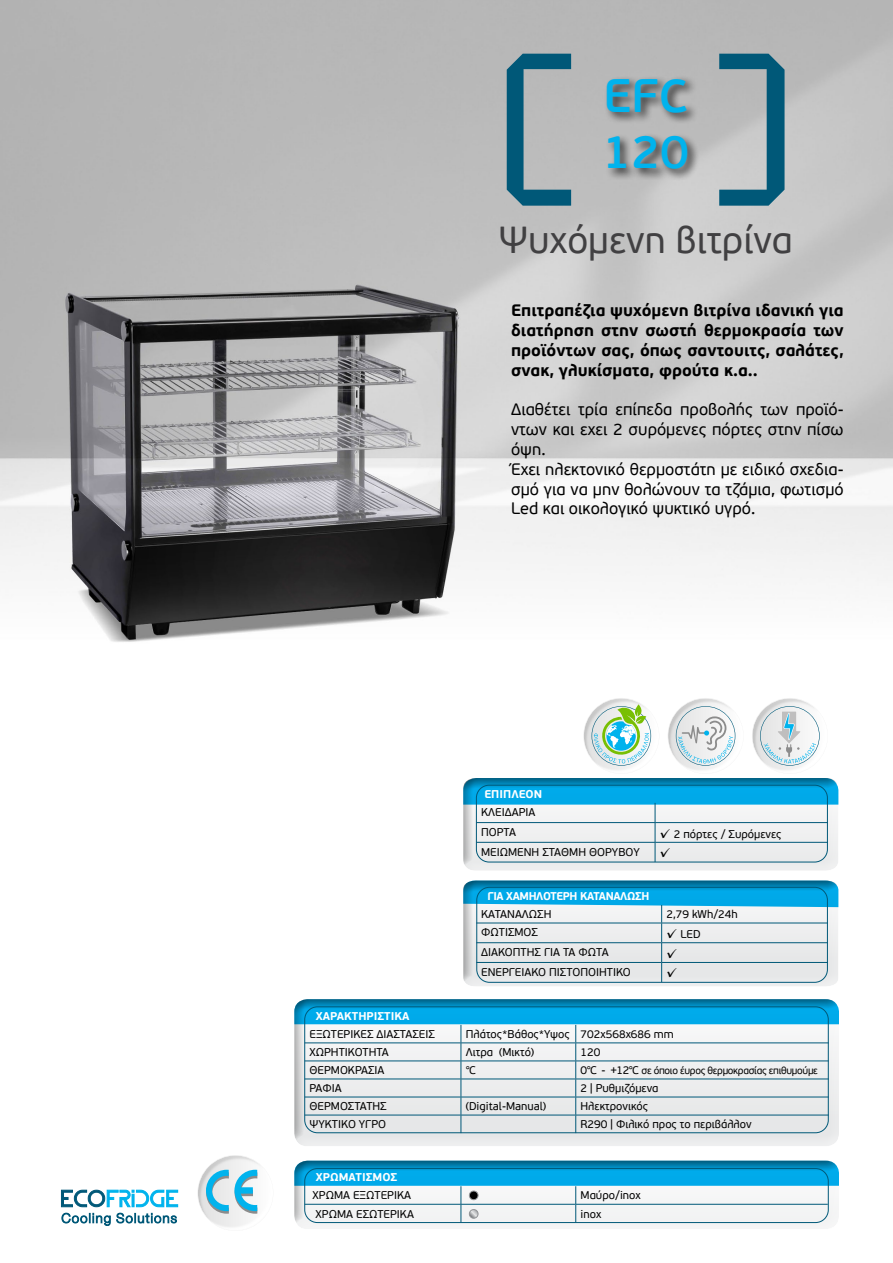
<style>
.page{position:relative;width:893px;height:1263px;background:#fff}
.page>*{position:absolute;margin:0;border:0;box-sizing:border-box;transform-origin:0 0}
.t1{font:600 46.8px/56.1px "PF Beau Sans Pro";color:#00b3ed}
.t2{font:37.5px "PF Beau Sans Pro";color:#414042}
.t3{font:16.5px/19.8px "PF Beau Sans Pro";color:#000}
.t4{font:700 16.5px/19.8px "PF Beau Sans Pro";color:#000;text-align:justify}
.t5{font:13.5px "PF Beau Sans Pro";color:#000}
.t6{font:11.25px/19.6px "PF Beau Sans Pro";color:#000}
.t7{font:700 11.25px "PF Beau Sans Pro";color:#fff}
.t8{font:700 11.25px "PF Beau Sans Pro";letter-spacing:-.03em;color:#fff}
.t9{font:10.2px "PF Beau Sans Pro";letter-spacing:-.03em;color:#000}
.s1{font-size:13.5px}
.s2{font-size:11.25px}
</style>
<div class="page">
<img style="left:0;top:0;width:893px;height:1192px">
<div style="left:283px;top:988px;width:562px;height:159px;background:#000;opacity:.75"></div>
<div style="left:289px;top:1161px;width:561px;height:69px;background:#fff"></div>
<div style="left:283px;top:1149px;width:562px;height:80px;background:#000;opacity:.75"></div>
<svg style="left:294px;top:999px;width:545px;height:134px"></svg>
<hr style="left:305px;top:1042px;width:156px;height:1px;background:#005878">
<hr style="left:461px;top:1042px;width:115px;height:1px;background:#005878">
<hr style="left:576px;top:1042px;width:253px;height:1px;background:#005878">
<hr style="left:305px;top:1061px;width:156px;height:1px;background:#005878">
<hr style="left:461px;top:1061px;width:115px;height:1px;background:#005878">
<hr style="left:576px;top:1061px;width:253px;height:1px;background:#005878">
<hr style="left:305px;top:1079px;width:156px;height:1px;background:#005878">
<hr style="left:461px;top:1079px;width:115px;height:1px;background:#005878">
<hr style="left:576px;top:1079px;width:253px;height:1px;background:#005878">
<hr style="left:305px;top:1097px;width:156px;height:1px;background:#005878">
<hr style="left:461px;top:1097px;width:115px;height:1px;background:#005878">
<hr style="left:576px;top:1097px;width:253px;height:1px;background:#005878">
<hr style="left:305px;top:1115px;width:156px;height:1px;background:#005878">
<hr style="left:461px;top:1115px;width:115px;height:1px;background:#005878">
<hr style="left:576px;top:1115px;width:253px;height:1px;background:#005878">
<div style="left:452px;top:767px;width:393px;height:104px;background:#fff"></div>
<div style="left:452px;top:869px;width:393px;height:119px;background:#fff"></div>
<svg style="left:463px;top:880px;width:375px;height:106px"></svg>
<hr style="left:476px;top:923px;width:186px;height:1px;background:#005878">
<hr style="left:662px;top:923px;width:166px;height:1px;background:#005878">
<hr style="left:476px;top:942px;width:186px;height:1px;background:#005878">
<hr style="left:662px;top:942px;width:166px;height:1px;background:#005878">
<hr style="left:476px;top:962px;width:186px;height:1px;background:#005878">
<hr style="left:662px;top:962px;width:166px;height:1px;background:#005878">
<svg style="left:294px;top:1161px;width:545px;height:61px"></svg>
<div style="left:469px;top:1209px;width:9px;height:9px;border:1px solid #939598;border-radius:50%"></div>
<svg style="left:507px;top:54px;width:64px;height:152px;background:#7294a0"></svg>
<svg style="left:719px;top:54px;width:65px;height:152px;background:#7698a5"></svg>
<div style="left:603px;top:75px;width:96px;height:106px;background:#000;opacity:.75"></div>
<svg style="left:463px;top:698px;width:375px;height:172px"></svg>
<svg style="left:197px;top:1155px;width:76px;height:72px"></svg>
<svg style="left:61px;top:1190px;width:117px;height:17px"></svg>
<svg style="left:62px;top:1213px;width:48px;height:12px"></svg>
<svg style="left:117px;top:1213px;width:60px;height:10px"></svg>
<h1 class="t1" style="left:602px;top:69px;width:88px">EFC<br>120</h1>
<h2 class="t2" style="left:498px;top:218px;width:296px">Ψυχόμενη βιτρίνα</h2>
<h3 class="t4" style="left:511px;top:301px;width:334px">Επιτραπέζια ψυχόμενη βιτρίνα ιδανική για διατήρηση στην σωστή θερμοκρασία των προϊόντων σας, όπως σαντουιτς, σαλάτες, σνακ, γλυκίσματα, φρούτα κ.α..</h3>
<h3 class="t3" style="left:511px;top:400px;width:334px">Διαθέτει τρία επίπεδα προβολής των προϊό&shy;ντων και εχει 2 συρόμενες πόρτες στην πίσω όψη.<br>Έχει ηλεκτονικό θερμοστάτη με ειδικό σχεδια&shy;σμό για να μην θολώνουν τα τζάμια, φωτισμό Led και οικολογικό ψυκτικό υγρό.</h3>
<p class="t7" style="left:484px;top:787px;width:59px">ΕΠΙΠΛΕΟΝ</p>
<p class="t6" style="left:481px;top:803px;width:56px">ΚΛΕΙΔΑΡΙΑ<br>ΠΟΡΤΑ</p>
<p class="t6" style="left:660px;top:824px;width:123px"><span class="s1">✓</span> 2 πόρτες / Συρόμενες</p>
<p class="t6" style="left:481px;top:842px;width:160px">ΜΕΙΩΜΕΝΗ ΣΤΑΘΜΗ ΘΟΡΥΒΟΥ</p>
<p class="t5" style="left:660px;top:845px;width:12px">✓</p>
<p class="t8" style="left:487px;top:889px;width:164px">ΓΙΑ ΧΑΜΗΛΟΤΕΡΗ ΚΑΤΑΝΑΛΩΣΗ</p>
<p class="t6" style="left:481px;top:905px;width:72px">ΚΑΤΑΝΑΛΩΣΗ</p>
<p class="t6" style="left:666px;top:905px;width:73px">2,79 kWh/24h</p>
<p class="t6" style="left:481px;top:923px;width:58px">ΦΩΤΙΣΜΟΣ</p>
<p class="t6" style="left:666px;top:924px;width:36px"><span class="s1">✓</span> LED</p>
<p class="t6" style="left:481px;top:942px;width:129px">ΔΙΑΚΟΠΤΗΣ ΓΙΑ ΤΑ ΦΩΤΑ</p>
<p class="t5" style="left:666px;top:945px;width:12px">✓</p>
<p class="t6" style="left:481px;top:962px;width:151px">ΕΝΕΡΓΕΙΑΚΟ ΠΙΣΤΟΠΟΙΗΤΙΚΟ</p>
<p class="t5" style="left:666px;top:965px;width:12px">✓</p>
<p class="t7" style="left:316px;top:1009px;width:95px">ΧΑΡΑΚΤΗΡΙΣΤΙΚΑ</p>
<p class="t6" style="left:309px;top:1025px;width:127px">ΕΞΩΤΕΡΙΚΕΣ ΔΙΑΣΤΑΣΕΙΣ</p>
<p class="t6" style="left:466px;top:1025px;width:210px">Πλάτος*Βάθος*Υψος 702x568x686 mm</p>
<p class="t6" style="left:310px;top:1043px;width:81px">ΧΩΡΗΤΙΚΟΤΗΤΑ</p>
<p class="t6" style="left:466px;top:1043px;width:70px">Λιτρα (Μικτό)</p>
<p class="t6" style="left:581px;top:1043px;width:21px">120</p>
<p class="t6" style="left:310px;top:1061px;width:77px">ΘΕΡΜΟΚΡΑΣΙΑ</p>
<p class="t6" style="left:466px;top:1061px;width:12px">℃</p>
<p class="t9" style="left:581px;top:1065px;width:239px"><span class="s2">0℃ - +12℃</span> σε όποιο έυρος θερμοκρασίας επιθυμούμε</p>
<p class="t6" style="left:309px;top:1079px;width:34px">ΡΑΦΙΑ</p>
<p class="t6" style="left:581px;top:1079px;width:80px">2 | Ρυθμιζόμενα</p>
<p class="t6" style="left:309px;top:1097px;width:79px">ΘΕΡΜΟΣΤΑΤΗΣ</p>
<p class="t6" style="left:466px;top:1097px;width:82px">(Digital-Manual)</p>
<p class="t6" style="left:581px;top:1097px;width:69px">Ηλεκτρονικός</p>
<p class="t6" style="left:310px;top:1115px;width:78px">ΨΥΚΤΙΚΟ ΥΓΡO</p>
<p class="t6" style="left:581px;top:1115px;width:173px">R290 | Φιλικό προς το περιβάλλον</p>
<p class="t7" style="left:316px;top:1170px;width:83px">ΧΡΩΜΑΤΙΣΜΟΣ</p>
<p class="t6" style="left:313px;top:1186px;width:100px">ΧΡΩΜΑ ΕΞΩΤΕΡΙΚΑ</p>
<p class="t6" style="left:581px;top:1186px;width:62px">Μαύρο/inox</p>
<p class="t6" style="left:316px;top:1204px;width:100px">ΧΡΩΜΑ ΕΣΩΤΕΡΙΚΑ</p>
<p class="t6" style="left:581px;top:1204px;width:22px">inox</p>
</div>
